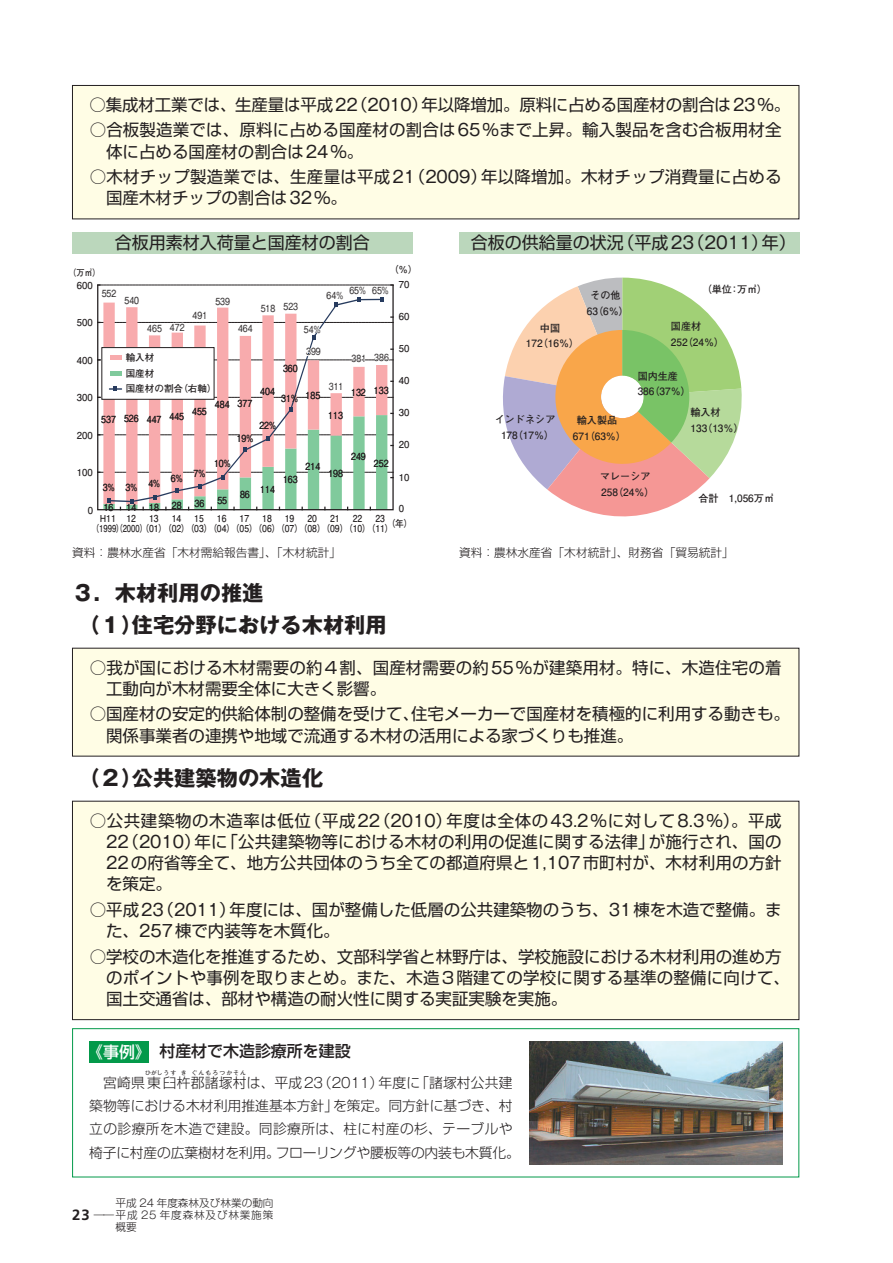
<style>
.page{position:relative;width:893px;height:1263px;background:#fff}
.page>*{position:absolute;margin:0;border:0;box-sizing:border-box;transform-origin:0 0}
.t1{font:21.3px/31.8px "Gothic MB101 Pr 5 Bold 90 msp RKSJ H";color:#231f20}
.t2{font:16.95px "Shin Go Pro Regular 90 msp RKSJ H";color:#231f20}
.t3{font:16.5px/21.3px "Shin Go Pro Regular 90 msp RKSJ H";color:#231f20}
.t4{font:15.9px "Shin Go Pro Medium 90 msp RKSJ H";color:#231f20}
.t5{font:13.8px/23.4px "Shin Go Pro Light 90 msp RKSJ H";color:#231f20}
.t6{font:11.7px "Shin Go Pro Light 90 msp RKSJ H";color:#231f20}
.t7{font:10.65px "Shin Go Pro Light 90 msp RKSJ H";letter-spacing:.075em;color:#231f20}
.t8{font:10.65px "Shin Go Pro Light 90 msp RKSJ H";color:#231f20}
.t9{font:10.05px/15.8px "Futo Go B101 Pro Bold 90 msp RKSJ H";color:#231f20}
.t10{font:9.75px "Gothic BBB Pro Medium 90 msp RKSJ H";letter-spacing:.005em;color:#231f20;scale:.8 1}
.t11{font:9.6px/9.6px "Futo Go B101 Pro Bold 90 msp RKSJ H";color:#231f20;text-align:center;scale:.9 1}
.t12{font:9.6px/15.6px "Futo Go B101 Pro Bold 90 msp RKSJ H";color:#231f20}
.t13{font:9px "Futo Go B101 Pro Bold 90 msp RKSJ H";color:#231f20;scale:.9 1}
.t14{font:5.85px "Shin Go Pro Light 90 msp RKSJ H";letter-spacing:.19em;color:#231f20}
.s1{font-family:"Gothic MB101 Pro Regular 90 msp RKSJ H"}
.s2{color:#fff}
.s3{font-family:"Gothic MB101 Pro Light 90 msp RKSJ H"}
.s4{font-family:"Frutiger";font-weight:700;font-size:14.85px}
</style>
<div class="page">
<div style="left:72px;top:648px;width:727px;height:108px;background:#fffde5"></div>
<div style="left:72px;top:801px;width:727px;height:219px;background:#fffde5"></div>
<div style="left:72px;top:801px;width:727px;height:219px;border:1px solid #231f20"></div>
<div style="left:72px;top:85px;width:727px;height:134px;background:#fffde5"></div>
<div style="left:72px;top:1028px;width:727px;height:149px;border:1px solid #03994a"></div>
<div style="left:89px;top:1041px;width:60px;height:22px;background:#03994a"></div>
<img style="left:530px;top:1041px;width:252px;height:124px">
<div style="left:72px;top:232px;width:340px;height:21px;background:#bbd7bc"></div>
<div style="left:459px;top:232px;width:340px;height:21px;background:#bbd7bc"></div>
<svg style="left:109px;top:340px;width:273px;height:67px"></svg>
<div style="left:102px;top:348px;width:112px;height:51px;background:#fff"></div>
<div style="left:102px;top:347px;width:112px;height:53px;border:1px solid #231f20"></div>
<hr style="left:110px;top:372px;width:11px;height:4px;background:#80ca9c">
<svg style="left:109px;top:387px;width:13px;height:4px"></svg>
<svg style="left:98px;top:397px;width:295px;height:1px"></svg>
<svg style="left:98px;top:407px;width:295px;height:103px"></svg>
<svg style="left:328px;top:381px;width:15px;height:10px"></svg>
<svg style="left:98px;top:284px;width:295px;height:56px"></svg>
<svg style="left:98px;top:347px;width:295px;height:17px"></svg>
<svg style="left:503px;top:278px;width:239px;height:239px"></svg>
<p class="t3" style="left:90px;top:96px;width:702px">○集成材工業では、生産量は平成<span class="s1">22</span>（<span class="s1">2010</span>）年以降増加。原料に占める国産材の割合は<span class="s1">23</span>％。</p>
<p class="t3" style="left:106px;top:122px;width:677px;text-indent:-16px">○合板製造業では、原料に占める国産材の割合は<span class="s1">65</span>％まで上昇。輸入製品を含む合板用材全体に占める国産材の割合は<span class="s1">24</span>％。</p>
<p class="t3" style="left:106px;top:168px;width:677px;text-indent:-16px">○木材チップ製造業では、生産量は平成<span class="s1">21</span>（<span class="s1">2009</span>）年以降増加。木材チップ消費量に占める国産木材チップの割合は<span class="s1">32</span>％。</p>
<p class="t13" style="left:68px;top:269px;width:38px">（万㎥）</p>
<p class="t2" style="left:115px;top:236px;width:257px">合板用素材入荷量と国産材の割合</p>
<p class="t2" style="left:471px;top:236px;width:326px">合板の供給量の状況（平成<span class="s1">23</span>（<span class="s1">2011</span>）年）</p>
<p class="t12" style="left:389px;top:263px;width:30px">（％）</p>
<p class="t12" style="left:77px;top:278px;width:17px">600</p>
<p class="t12" style="left:77px;top:316px;width:17px">500</p>
<p class="t10" style="left:102px;top:290px;width:20px">552</p>
<p class="t10" style="left:124px;top:296px;width:20px">540</p>
<p class="t10" style="left:147px;top:324px;width:48px">465 472</p>
<p class="t10" style="left:193px;top:312px;width:20px">491</p>
<p class="t10" style="left:215px;top:297px;width:20px">539</p>
<p class="t10" style="left:238px;top:325px;width:20px">464</p>
<p class="t10" style="left:261px;top:304px;width:48px">518 523</p>
<p class="t10" style="left:349px;top:287px;width:51px">65% 65%</p>
<p class="t10" style="left:327px;top:291px;width:22px">64%</p>
<p class="t10" style="left:304px;top:325px;width:22px">54%</p>
<p class="t12" style="left:399px;top:278px;width:12px">70</p>
<p class="t12" style="left:399px;top:310px;width:12px">60</p>
<p class="t12" style="left:77px;top:353px;width:17px">400</p>
<p class="t12" style="left:77px;top:391px;width:17px">300</p>
<p class="t12" style="left:126px;top:351px;width:92px">輸入材<br>国産材<br>国産材の割合（右軸）</p>
<p class="t10" style="left:283px;top:364px;width:20px">360</p>
<p class="t10" style="left:260px;top:388px;width:20px">404</p>
<p class="t10" style="left:281px;top:395px;width:22px">31%</p>
<p class="t10" style="left:215px;top:400px;width:48px">484 377</p>
<p class="t10" style="left:192px;top:408px;width:20px">455</p>
<p class="t10" style="left:101px;top:415px;width:105px">537 526 447 445</p>
<p class="t10" style="left:259px;top:421px;width:22px">22%</p>
<p class="t10" style="left:306px;top:348px;width:20px">399</p>
<p class="t10" style="left:306px;top:392px;width:20px">185</p>
<p class="t10" style="left:329px;top:382px;width:20px">311</p>
<p class="t10" style="left:328px;top:411px;width:20px">113</p>
<p class="t10" style="left:352px;top:354px;width:48px">381 386</p>
<p class="t10" style="left:351px;top:388px;width:48px">132 133</p>
<p class="t12" style="left:399px;top:342px;width:12px">50</p>
<p class="t12" style="left:399px;top:374px;width:12px">40</p>
<p class="t12" style="left:399px;top:406px;width:12px">30</p>
<p class="t12" style="left:77px;top:428px;width:17px">200</p>
<p class="t10" style="left:237px;top:434px;width:22px">19%</p>
<p class="t12" style="left:399px;top:438px;width:12px">20</p>
<p class="t10" style="left:351px;top:453px;width:20px">249</p>
<p class="t10" style="left:374px;top:459px;width:20px">252</p>
<p class="t10" style="left:214px;top:460px;width:22px">10%</p>
<p class="t10" style="left:306px;top:463px;width:20px">214</p>
<p class="t12" style="left:77px;top:466px;width:17px">100</p>
<p class="t10" style="left:194px;top:469px;width:16px">7%</p>
<p class="t10" style="left:328px;top:469px;width:20px">198</p>
<p class="t12" style="left:399px;top:470px;width:12px">10</p>
<p class="t10" style="left:171px;top:474px;width:16px">6%</p>
<p class="t10" style="left:283px;top:476px;width:20px">163</p>
<p class="t10" style="left:103px;top:484px;width:73px">3% 3% 4%</p>
<p class="t10" style="left:260px;top:485px;width:20px">114</p>
<p class="t10" style="left:240px;top:490px;width:14px">86</p>
<p class="t10" style="left:104px;top:504px;width:14px">16</p>
<p class="t10" style="left:126px;top:504px;width:14px">14</p>
<p class="t10" style="left:149px;top:503px;width:14px">18</p>
<p class="t10" style="left:172px;top:501px;width:14px">28</p>
<p class="t10" style="left:195px;top:500px;width:14px">36</p>
<p class="t10" style="left:217px;top:496px;width:14px">55</p>
<p class="t12" style="left:399px;top:502px;width:7px">0</p>
<p class="t12" style="left:88px;top:503px;width:7px">0</p>
<p class="t11" style="left:92px;top:515px;width:37px">H11（1999）</p>
<p class="t11" style="left:115px;top:515px;width:37px">12（2000）</p>
<p class="t11" style="left:140px;top:515px;width:31px">13（01）</p>
<p class="t11" style="left:163px;top:515px;width:31px">14（02）</p>
<p class="t11" style="left:186px;top:515px;width:31px">15（03）</p>
<p class="t11" style="left:208px;top:515px;width:31px">16（04）</p>
<p class="t11" style="left:231px;top:515px;width:31px">17（05）</p>
<p class="t11" style="left:254px;top:515px;width:31px">18（06）</p>
<p class="t11" style="left:276px;top:515px;width:31px">19（07）</p>
<p class="t11" style="left:299px;top:515px;width:31px">20（08）</p>
<p class="t11" style="left:321px;top:515px;width:31px">21（09）</p>
<p class="t11" style="left:344px;top:515px;width:31px">22（10）</p>
<p class="t11" style="left:367px;top:515px;width:31px">23（11）</p>
<p class="t11" style="left:387px;top:520px;width:30px">（年）</p>
<p class="t9" style="left:526px;top:321px;width:55px;text-align:center">中国<br>172（16％）</p>
<p class="t9" style="left:587px;top:289px;width:44px;text-align:center">その他<br>63（6％）</p>
<p class="t9" style="left:702px;top:282px;width:67px">（単位：万㎥）</p>
<p class="t9" style="left:671px;top:320px;width:55px">国産材<br>252（24％）</p>
<p class="t9" style="left:638px;top:369px;width:55px">国内生産<br>386（37％）</p>
<p class="t9" style="left:495px;top:413px;width:62px;text-align:center">インドネシア<br>178（17％）</p>
<p class="t9" style="left:573px;top:414px;width:55px;text-align:center">輸入製品<br>671（63％）</p>
<p class="t9" style="left:690px;top:406px;width:55px">輸入材<br>133（13％）</p>
<p class="t9" style="left:600px;top:470px;width:56px">マレーシア<br>258（24％）</p>
<p class="t9" style="left:698px;top:491px;width:77px">合計　1,056万㎥</p>
<p class="t6" style="left:72px;top:548px;width:270px">資料：農林水産省「木材需給報告書」、「木材統計」</p>
<p class="t6" style="left:459px;top:548px;width:276px">資料：農林水産省「木材統計」、財務省「貿易統計」</p>
<p class="t1" style="left:72px;top:580px;width:316px">３．木材利用の推進<br>（１）住宅分野における木材利用</p>
<p class="t3" style="left:106px;top:659px;width:677px;text-indent:-16px">○我が国における木材需要の約４割、国産材需要の約<span class="s1">55</span>％が建築用材。特に、木造住宅の着工動向が木材需要全体に大きく影響。</p>
<p class="t3" style="left:106px;top:706px;width:685px;text-indent:-16px">○国産材の安定的供給体制の整備を受けて、住宅メーカーで国産材を積極的に利用する動きも。関係事業者の連携や地域で流通する木材の活用による家づくりも推進。</p>
<p class="t1" style="left:79px;top:765px;width:246px">（２）公共建築物の木造化</p>
<p class="t3" style="left:106px;top:812px;width:677px;text-align:justify;text-indent:-16px">○公共建築物の木造率は低位（平成<span class="s1">22</span>（<span class="s1">2010</span>）年度は全体の<span class="s1">43.2</span>％に対して<span class="s1">8.3</span>％）。平成<span class="s1">22</span>（<span class="s1">2010</span>）年に「公共建築物等における木材の利用の促進に関する法律」が施行され、国の<span class="s1">22</span>の府省等全て、地方公共団体のうち全ての都道府県と<span class="s1">1,107</span>市町村が、木材利用の方針を策定。</p>
<p class="t3" style="left:106px;top:901px;width:677px;text-indent:-16px">○平成<span class="s1">23</span>（<span class="s1">2011</span>）年度には、国が整備した低層の公共建築物のうち、<span class="s1">31</span>棟を木造で整備。また、<span class="s1">257</span>棟で内装等を木質化。</p>
<p class="t3" style="left:106px;top:948px;width:685px;text-indent:-16px">○学校の木造化を推進するため、文部科学省と林野庁は、学校施設における木材利用の進め方のポイントや事例を取りまとめ。また、木造３階建ての学校に関する基準の整備に向けて、国土交通省は、部材や構造の耐火性に関する実証実験を実施。</p>
<p class="t4" style="left:87px;top:1045px;width:265px"><span class="s2">《事例》</span> 村産材で木造診療所を建設</p>
<p class="t5" style="left:89px;top:1073px;width:425px">　宮崎県東臼杵郡諸塚村は、平成<span class="s3">23</span>（<span class="s3">2011</span>）年度に「諸塚村公共建</p>
<p class="t14" style="left:145px;top:1070px;width:32px">ひがしうす</p>
<p class="t14" style="left:181px;top:1070px;width:7px">き</p>
<p class="t14" style="left:191px;top:1070px;width:56px">ぐんもろつかそん</p>
<p class="t5" style="left:89px;top:1096px;width:432px">築物等における木材利用推進基本方針」を策定。同方針に基づき、村立の診療所を木造で建設。同診療所は、柱に村産の杉、テーブルや椅子に村産の広葉樹材を利用。フローリングや腰板等の内装も木質化。</p>
<p class="t8" style="left:116px;top:1199px;width:159px">平成 <span class="s3">24</span> 年度森林及び林業の動向</p>
<p class="t7" style="left:72px;top:1211px;width:203px"><span class="s4">23</span> ｜｜平成 <span class="s3">25</span> 年度森林及び林業施策</p>
<p class="t8" style="left:116px;top:1223px;width:23px">概要</p>
</div>
